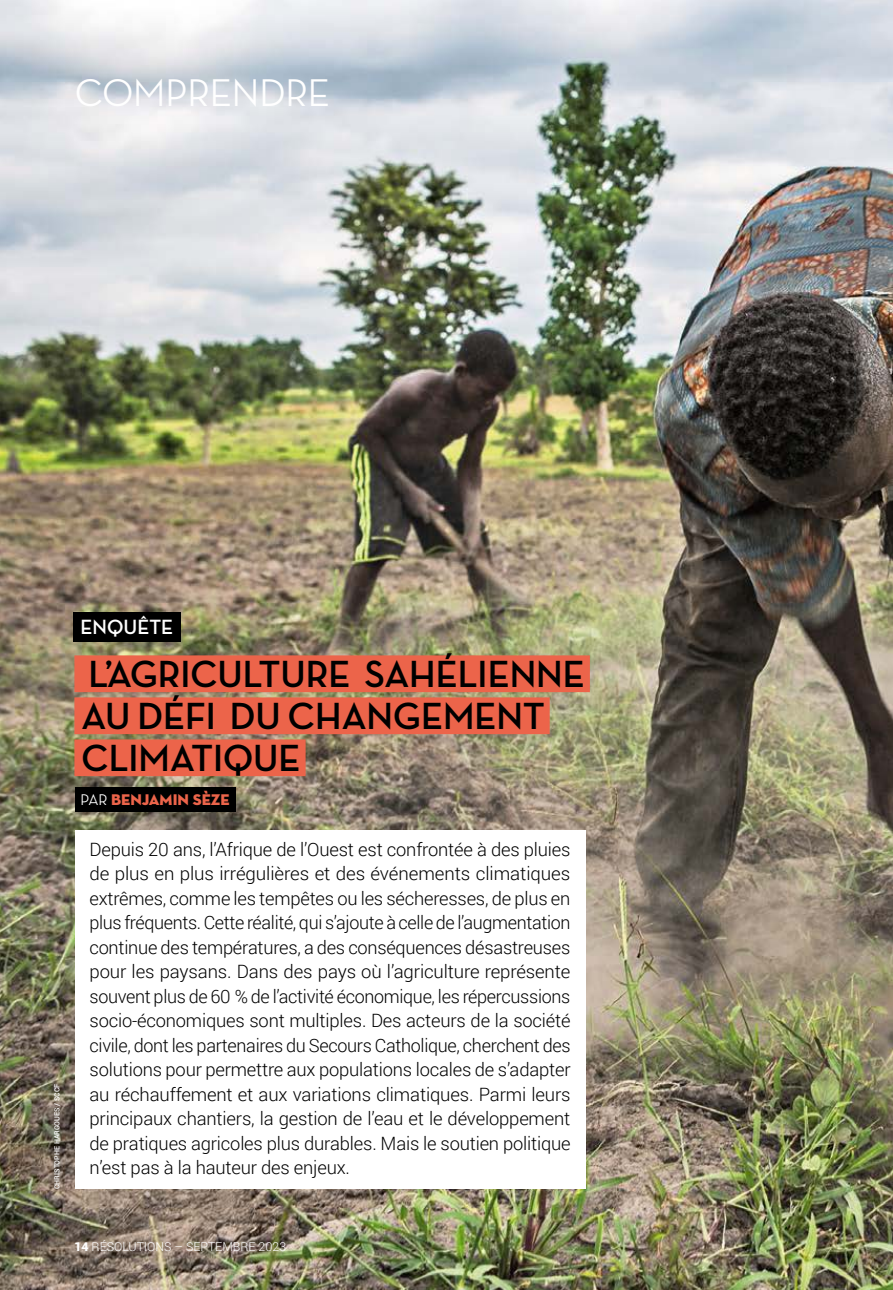
<style>
.page{position:relative;width:893px;height:1290px;background:#fff}
.page>*{position:absolute;margin:0;border:0;box-sizing:border-box;transform-origin:0 0}
.t1{font:500 39.38px "Neutra Disp";color:#fff}
.t2{font:700 38.5px/42px "Neutra Disp";color:#000}
.t3{font:700 21px "Neutra Disp";color:#fff}
.t4{font:300 18.38px/24.5px "Roboto";letter-spacing:-.01em;color:#000;text-align:justify}
.t5{font:15.75px "Neutra Disp Titling";color:#ec644a}
.t6{font:300 12.25px "Roboto";color:#fff}
.t7{font:500 7px "Roboto";color:#fff}
.s1{font-family:"Neutra Disp";font-weight:500;color:#fff}
.s2{font-weight:900}
</style>
<div class="page">
<img style="left:0;top:0;width:893px;height:1290px">
<div style="left:74px;top:655px;width:516px;height:37px;background:#ec644a"></div>
<div style="left:74px;top:697px;width:476px;height:37px;background:#ec644a"></div>
<div style="left:74px;top:739px;width:232px;height:37px;background:#ec644a"></div>
<div style="left:75px;top:831px;width:510px;height:358px;background:#fff"></div>
<div style="left:73px;top:612px;width:108px;height:29px;background:#000"></div>
<div style="left:75px;top:787px;width:161px;height:24px;background:#000"></div>
<h1 class="t1" style="left:75px;top:71px;width:256px">COMPRENDRE</h1>
<p class="t7" style="left:52px;top:1189px;width:107px;rotate:-90deg">CHRISTOPHE HARGOUES / SCCF</p>
<p class="t3" style="left:81px;top:615px;width:94px">ENQUÊTE</p>
<h2 class="t2" style="left:81px;top:654px;width:505px">L’AGRICULTURE SAHÉLIENNE<br>AU DÉFI DU CHANGEMENT<br>CLIMATIQUE</h2>
<p class="t5" style="left:81px;top:790px;width:151px"><span class="s1">PAR</span> BENJAMIN SÈZE</p>
<p class="t4" style="left:90px;top:836px;width:483px">Depuis 20 ans, l’Afrique de l’Ouest est confrontée à des pluies de plus en plus irrégulières et des événements climatiques extrêmes, comme les tempêtes ou les sécheresses, de plus en plus fréquents. Cette réalité, qui s’ajoute à celle de l’augmentation continue des températures, a des conséquences désastreuses pour les paysans. Dans des pays où l’agriculture représente souvent plus de 60 % de l’activité économique, les répercussions socio-économiques sont multiples. Des acteurs de la société civile, dont les partenaires du Secours Catholique, cherchent des solutions pour permettre aux populations locales de s’adapter au réchauffement et aux variations climatiques. Parmi leurs principaux chantiers, la gestion de l’eau et le développement de pratiques agricoles plus durables. Mais le soutien politique n’est pas à la hauteur des enjeux.</p>
<p class="t6" style="left:74px;top:1238px;width:213px"><span class="s2">14</span> RÉSOLUTIONS – SEPTEMBRE 2023</p>
</div>
